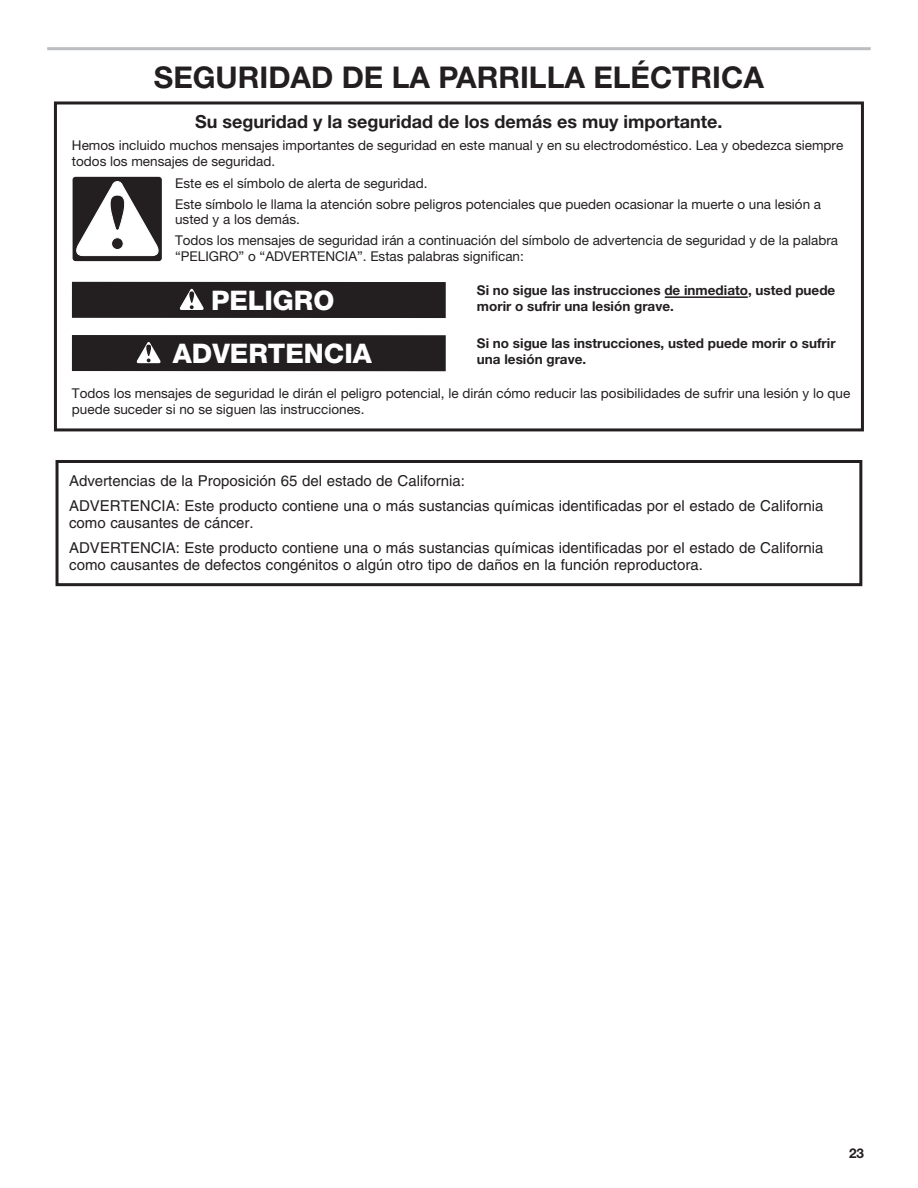
<style>
.page{position:relative;width:918px;height:1188px;background:#fff}
.page>*{position:absolute;margin:0;border:0;box-sizing:border-box;transform-origin:0 0}
.Heading_1_Cook{font:700 30px "Helvetica Neue LT Std";color:#231f20}
.t1{font:800 27px "Helvetica Neue";color:#fff}
.t2{font:700 18px "Helvetica Neue";color:#231f20}
.t3{font:15px/24.8px "Helvetica";color:#231f20}
.t4{font:13.5px/15.8px "Helvetica Neue";color:#231f20}
.t5{font:700 13.5px/15.8px "Helvetica Neue";color:#231f20}
.t6{font:700 13.5px "Helvetica Neue LT Std";color:#231f20}
</style>
<div class="page">
<hr style="left:47px;top:47px;width:824px;height:3px;background:#bcbdc0">
<div style="left:54px;top:101px;width:810px;height:330px;border:3px solid #231f20"></div>
<hr style="left:665px;top:296px;width:83px;height:2px;background:#231f20">
<div style="left:72px;top:335px;width:374px;height:36px;background:#231f20"></div>
<div style="left:72px;top:282px;width:374px;height:36px;background:#231f20"></div>
<svg style="left:179px;top:289px;width:25px;height:21px"></svg>
<svg style="left:136px;top:342px;width:25px;height:21px"></svg>
<div style="left:73px;top:177px;width:89px;height:84px;border:3px solid #231f20;border-radius:2px"></div>
<svg style="left:74px;top:181px;width:87px;height:75px"></svg>
<div style="left:56px;top:460px;width:806px;height:126px;border:3px solid #231f20"></div>
<h1 class="Heading_1_Cook" style="left:154px;top:59px;width:611px">SEGURIDAD DE LA PARRILLA ELÉCTRICA</h1>
<p class="t2" style="left:195px;top:110px;width:529px">Su seguridad y la seguridad de los demás es muy importante.</p>
<p class="t4" style="left:72px;top:137px;width:773px">Hemos incluido muchos mensajes importantes de seguridad en este manual y en su electrodoméstico. Lea y obedezca siempre todos los mensajes de seguridad.</p>
<p class="t4" style="left:175px;top:172px;width:648px;line-height:21px">Este es el símbolo de alerta de seguridad.<br>Este símbolo le llama la atención sobre peligros potenciales que pueden ocasionar la muerte o una lesión a</p>
<p class="t4" style="left:175px;top:209px;width:665px;line-height:21px">usted y a los demás.<br>Todos los mensajes de seguridad irán a continuación del símbolo de advertencia de seguridad y de la palabra</p>
<p class="t4" style="left:175px;top:248px;width:350px">“PELIGRO” o “ADVERTENCIA”. Estas palabras significan:</p>
<p class="t5" style="left:477px;top:282px;width:360px">Si no sigue las instrucciones de inmediato, usted puede morir o sufrir una lesión grave.</p>
<p class="t5" style="left:477px;top:335px;width:360px">Si no sigue las instrucciones, usted puede morir o sufrir una lesión grave.</p>
<p class="t4" style="left:72px;top:386px;width:780px">Todos los mensajes de seguridad le dirán el peligro potencial, le dirán cómo reducir las posibilidades de sufrir una lesión y lo que puede suceder si no se siguen las instrucciones.</p>
<p class="t1" style="left:211px;top:284px;width:125px">PELIGRO</p>
<p class="t1" style="left:173px;top:337px;width:200px">ADVERTENCIA</p>
<p class="t3" style="left:69px;top:469px;width:756px">Advertencias de la Proposición 65 del estado de California:<br>ADVERTENCIA: Este producto contiene una o más sustancias químicas identificadas por el estado de California</p>
<p class="t3" style="left:69px;top:511px;width:756px">como causantes de cáncer.<br>ADVERTENCIA: Este producto contiene una o más sustancias químicas identificadas por el estado de California</p>
<p class="t3" style="left:69px;top:553px;width:635px">como causantes de defectos congénitos o algún otro tipo de daños en la función reproductora.</p>
<p class="t6" style="left:849px;top:1145px;width:16px">23</p>
</div>
